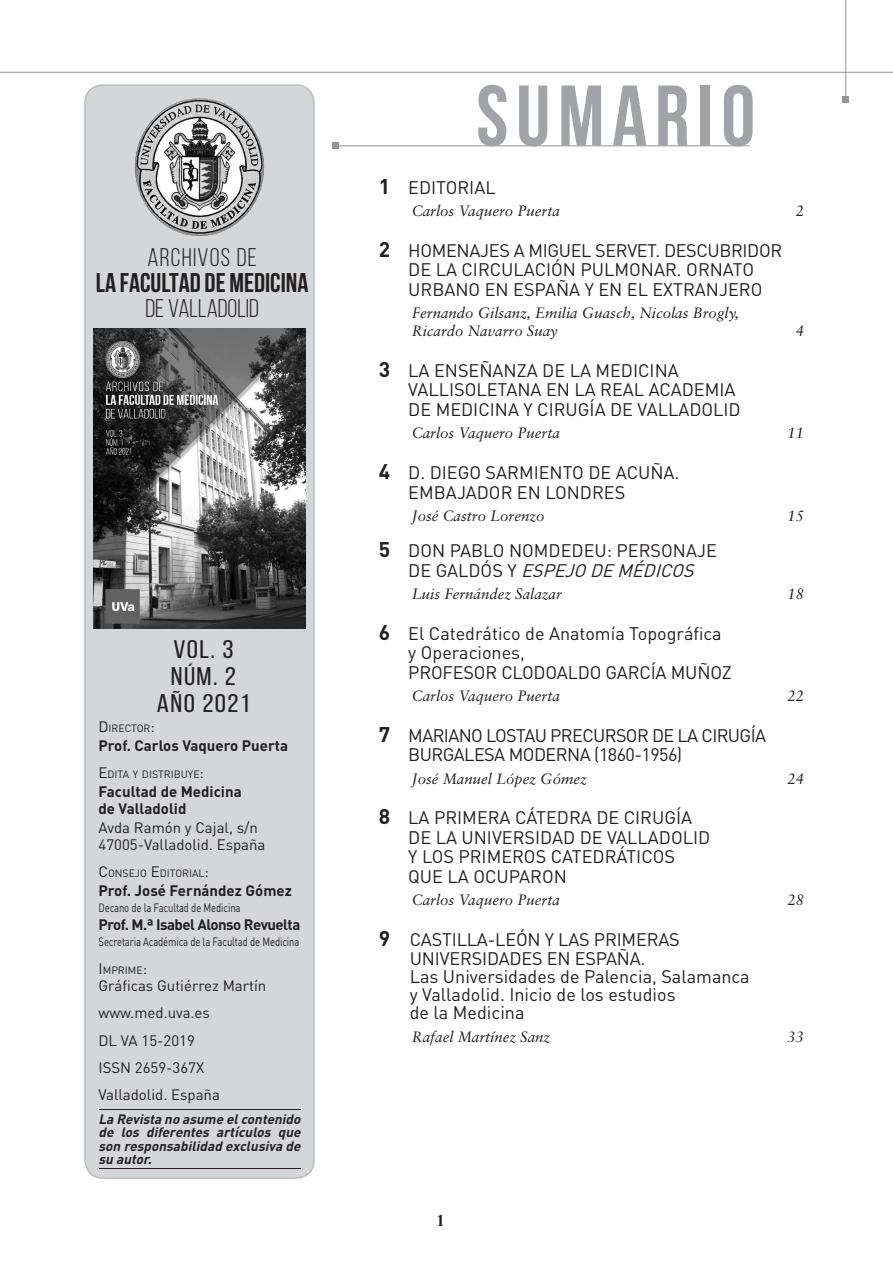
<style>
.page{position:relative;width:893px;height:1263px;background:#fff}
.page>*{position:absolute;margin:0;border:0;box-sizing:border-box;transform-origin:0 0}
.t1{font:700 85.95px "Bebas Neue";letter-spacing:.09em;color:#a1a3a6}
.t2{font:700 27.15px "Bebas Neue";color:#231f20}
.t3{font:25.5px "Bebas Neue";letter-spacing:.05em;color:#231f20;scale:1.13 1}
.t4{font:25.5px "Bebas Neue";color:#231f20}
.t5{font:25.5px "Bebas Neue";letter-spacing:.05em;color:#231f20}
.t6{font:18px/19.5px "DIN";color:#231f20}
.t7{font:18px/19.5px "DIN";letter-spacing:-.035em;color:#231f20}
.t8{font:700 16.5px "Times New Roman";color:#231f20}
.t9{font:italic 15px/18px "Sabon";color:#231f20}
.t10{font:15px "DIN";color:#231f20}
.t11{font:700 15px "DIN";color:#231f20}
.t12{font:700 15px "DIN";letter-spacing:-.035em;color:#231f20}
.t13{font:italic 700 13.5px/13.5px "DIN";color:#231f20;text-align:justify}
.t14{font:12px "DIN";letter-spacing:-.01em;color:#231f20;scale:.79 1}
.t15{font:10.5px "DIN";color:#231f20}
.s1{font-size:15px}
.s2{font-weight:700;font-size:21px}
.s3{font-style:italic}
</style>
<div class="page">
<hr style="left:337px;top:145px;width:413px;height:1px;background:#939598">
<div style="left:332px;top:142px;width:7px;height:7px;background:#939598"></div>
<div style="left:85px;top:85px;width:229px;height:1093px;background:#d5d6d8;border-radius:18px"></div>
<div style="left:84px;top:84px;width:231px;height:1095px;border:2px solid #bcbdc0;border-radius:18px"></div>
<img style="left:135px;top:98px;width:65px;height:88px">
<hr style="left:0;top:72px;width:893px;height:1px;background:#939598">
<hr style="left:845px;top:0;width:1px;height:98px;background:#939598">
<div style="left:842px;top:96px;width:7px;height:7px;background:#939598"></div>
<hr style="left:99px;top:1109px;width:201px;height:1px;background:#231f20">
<hr style="left:99px;top:1168px;width:201px;height:1px;background:#231f20">
<img style="left:93px;top:329px;width:213px;height:299px">
<p class="t5" style="left:147px;top:243px;width:111px">ARCHIVOS DE</p>
<p class="t2" style="left:96px;top:267px;width:214px">LA FACULTAD DE MEDICINA</p>
<p class="t4" style="left:145px;top:295px;width:115px">DE VALLADOLID</p>
<p class="t3" style="left:173px;top:635px;width:55px">Vol. 3</p>
<p class="t3" style="left:171px;top:662px;width:59px">NÚM. 2</p>
<p class="t3" style="left:157px;top:689px;width:84px">Año 2021</p>
<p class="t15" style="left:99px;top:722px;width:58px"><span class="s1">D</span>IRECTOR<span class="s1">:</span></p>
<p class="t11" style="left:99px;top:735px;width:191px">Prof. Carlos Vaquero Puerta</p>
<p class="t15" style="left:99px;top:768px;width:107px"><span class="s1">E</span>DITA Y DISTRIBUYE<span class="s1">:</span></p>
<p class="t11" style="left:99px;top:782px;width:145px">Facultad de Medicina</p>
<p class="t11" style="left:99px;top:799px;width:89px">de Valladolid</p>
<p class="t10" style="left:99px;top:818px;width:161px">Avda Ramón y Cajal, s/n</p>
<p class="t10" style="left:99px;top:835px;width:168px">47005-Valladolid. España</p>
<p class="t15" style="left:99px;top:867px;width:112px"><span class="s1">C</span>ONSEJO <span class="s1">E</span>DITORIAL<span class="s1">:</span></p>
<p class="t11" style="left:99px;top:880px;width:195px">Prof. José Fernández Gómez</p>
<p class="t14" style="left:99px;top:900px;width:181px">Decano de la Facultad de Medicina</p>
<p class="t12" style="left:99px;top:915px;width:203px">Prof. M.ª Isabel Alonso Revuelta</p>
<p class="t14" style="left:99px;top:934px;width:256px">Secretaria Académica de la Facultad de Medicina</p>
<p class="t15" style="left:99px;top:964px;width:50px"><span class="s1">I</span> MPRIME<span class="s1">:</span></p>
<p class="t10" style="left:99px;top:976px;width:169px">Gráficas Gutiérrez Martín</p>
<p class="t10" style="left:99px;top:1003px;width:113px">www.med.uva.es</p>
<p class="t10" style="left:99px;top:1031px;width:98px">DL VA 15-2019</p>
<p class="t10" style="left:99px;top:1058px;width:107px">ISSN 2659-367X</p>
<p class="t10" style="left:99px;top:1085px;width:123px">Valladolid. España</p>
<p class="t13" style="left:99px;top:1111px;width:207px">La Revista no asume elcontenido de los diferentes artículos que son responsabilidad exclusiva de su autor.</p>
<p class="t1" style="left:476px;top:69px;width:280px">SUMARIO</p>
<p class="t6" style="left:379px;top:177px;width:118px"><span class="s2">1</span> EDITORIAL</p>
<p class="t9" style="left:412px;top:202px;width:150px">Carlos Vaquero Puerta</p>
<p class="t9" style="left:796px;top:202px;width:10px">2</p>
<p class="t6" style="left:379px;top:240px;width:405px;text-align:center"><span class="s2">2</span> HOMENAJES A MIGUEL SERVET. DESCUBRIDOR<br>DE LA CIRCULACIÓN PULMONAR. ORNATO<br>URBANO EN ESPAÑA Y EN EL EXTRANJERO</p>
<p class="t9" style="left:412px;top:304px;width:329px">Fernando Gilsanz, Emilia Guasch, Nicolas Brogly,<br>Ricardo Navarro Suay</p>
<p class="t9" style="left:796px;top:322px;width:10px">4</p>
<p class="t6" style="left:408px;top:360px;width:334px;text-indent:-29px"><span class="s2">3</span> LA ENSEÑANZA DE LA MEDICINA<br>VALLISOLETANA EN LA REAL ACADEMIA<br>DE MEDICINA Y CIRUGÍA DE VALLADOLID</p>
<p class="t9" style="left:412px;top:424px;width:150px">Carlos Vaquero Puerta</p>
<p class="t9" style="left:787px;top:424px;width:18px">11</p>
<p class="t6" style="left:408px;top:462px;width:273px;text-indent:-29px"><span class="s2">4</span> D. DIEGO SARMIENTO DE ACUÑA.<br>EMBAJADOR EN LONDRES</p>
<p class="t9" style="left:412px;top:506px;width:134px">José Castro Lorenzo</p>
<p class="t9" style="left:787px;top:506px;width:18px">15</p>
<p class="t6" style="left:408px;top:541px;width:310px;text-indent:-29px"><span class="s2">5</span> DON PABLO NOMDEDEU: PERSONAJE<br>D E G A L D Ó S Y <span class="s3">ESPEJO DEMÉDICOS</span></p>
<p class="t9" style="left:412px;top:585px;width:152px">Luis Fernández Salazar</p>
<p class="t9" style="left:787px;top:585px;width:18px">18</p>
<p class="t6" style="left:408px;top:623px;width:325px;text-indent:-29px"><span class="s2">6</span> El Catedrático de Anatomía Topográfica y Operaciones,<br>PROFESOR CLODOALDO GARCÍA MUÑOZ</p>
<p class="t9" style="left:412px;top:687px;width:150px">Carlos Vaquero Puerta</p>
<p class="t9" style="left:787px;top:687px;width:18px">22</p>
<p class="t7" style="left:408px;top:725px;width:359px;text-indent:-29px"><span class="s2">7</span> MARIANO LOSTAU PRECURSOR DE LA CIRUGÍA<br>BURGALESA MODERNA (1860-1956)</p>
<p class="t9" style="left:412px;top:769px;width:177px">José Manuel López Gómez</p>
<p class="t9" style="left:787px;top:769px;width:18px">24</p>
<p class="t6" style="left:408px;top:808px;width:303px;text-indent:-29px"><span class="s2">8</span> LA PRIMERA CÁTEDRA DE CIRUGÍA<br>DE LA UNIVERSIDAD DE VALLADOLID<br>Y LOS PRIMEROS CATEDRÁTICOS<br>QUE LA OCUPARON</p>
<p class="t9" style="left:412px;top:891px;width:150px">Carlos Vaquero Puerta</p>
<p class="t9" style="left:787px;top:891px;width:18px">28</p>
<p class="t6" style="left:410px;top:930px;width:341px;line-height:18.3px;text-indent:-31px"><span class="s2">9</span> CASTILLA-LEÓN Y LAS PRIMERAS<br>UNIVERSIDADES EN ESPAÑA.<br>Las Universidades de Palencia, Salamanca y Valladolid. Inicio de los estudios<br>de la Medicina</p>
<p class="t9" style="left:412px;top:1027px;width:140px">Rafael Martínez Sanz</p>
<p class="t9" style="left:787px;top:1027px;width:18px">33</p>
<p class="t8" style="left:436px;top:1209px;width:10px">1</p>
</div>
